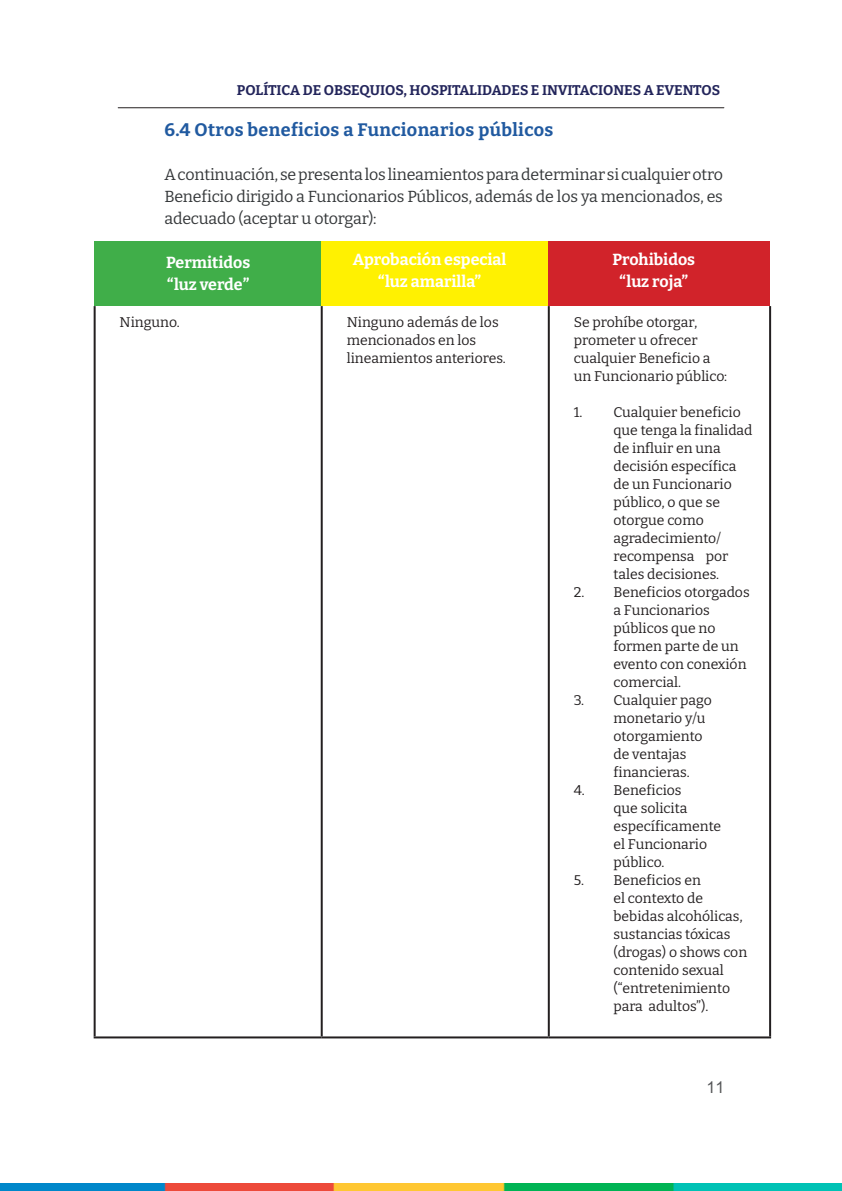
<style>
.page{position:relative;width:842px;height:1191px;background:#fff}
.page>*{position:absolute;margin:0;border:0;box-sizing:border-box;transform-origin:0 0}
.Títulos{font:700 18px "Bitter";letter-spacing:.02em;color:#215aa0}
.Títulos-2{font:16px/22px "Bitter";letter-spacing:-.01em;color:#333638;text-align:justify}
.Párrafos_metidos{font:700 16px "Bitter";color:#fff}
.t1{font:16px "Arial Nova";color:#57585a}
.Párrafos_metidos-2{font:14px/18px "Bitter";color:#231f20}
.t2{font:700 14px "Bitter";letter-spacing:-.005em;color:#23255b}
</style>
<div class="page">
<hr style="left:118px;top:107px;width:606px;height:1px;background:#231f20">
<img style="left:0;top:1183px;width:842px;height:8px">
<div style="left:95px;top:242px;width:227px;height:64px;background:#40ae49"></div>
<div style="left:322px;top:242px;width:227px;height:64px;background:#fff101"></div>
<div style="left:549px;top:242px;width:221px;height:64px;background:#d1232a"></div>
<hr style="left:94px;top:306px;width:2px;height:730px;background:#231f20">
<hr style="left:321px;top:306px;width:2px;height:730px;background:#231f20">
<hr style="left:548px;top:306px;width:2px;height:730px;background:#231f20">
<hr style="left:769px;top:306px;width:2px;height:730px;background:#231f20">
<hr style="left:94px;top:1036px;width:228px;height:2px;background:#231f20">
<hr style="left:322px;top:1036px;width:227px;height:2px;background:#231f20">
<hr style="left:549px;top:1036px;width:222px;height:2px;background:#231f20">
<p class="t2" style="left:237px;top:78px;width:485px">POLÍTICA DE OBSEQUIOS, HOSPITALIDADES E INVITACIONES A EVENTOS</p>
<p class="Títulos" style="left:164px;top:115px;width:390px">6.4 Otros beneficios a Funcionarios públicos</p>
<p class="Títulos-2" style="left:164px;top:162px;width:560px">A continuación, se presenta los lineamientos para determinar si cualquier otro Beneficio dirigido a Funcionarios Públicos, además de los ya mencionados, es adecuado (aceptar u otorgar):</p>
<p class="Párrafos_metidos" style="left:166px;top:249px;width:86px">Permitidos</p>
<p class="Párrafos_metidos" style="left:167px;top:271px;width:84px">“luz verde”</p>
<p class="Párrafos_metidos" style="left:353px;top:246px;width:155px">Aprobación especial</p>
<p class="Párrafos_metidos" style="left:378px;top:268px;width:105px">“luz amarilla”</p>
<p class="Párrafos_metidos" style="left:612px;top:246px;width:84px">Prohibidos</p>
<p class="Párrafos_metidos" style="left:619px;top:268px;width:70px">“luz roja”</p>
<p class="Párrafos_metidos-2" style="left:120px;top:312px;width:62px">Ninguno.</p>
<p class="Párrafos_metidos-2" style="left:347px;top:312px;width:153px">Ninguno además de los</p>
<p class="Párrafos_metidos-2" style="left:347px;top:330px;width:131px">mencionados en los</p>
<p class="Párrafos_metidos-2" style="left:347px;top:348px;width:160px">lineamientos anteriores.</p>
<p class="Párrafos_metidos-2" style="left:574px;top:312px;width:125px">Se prohíbe otorgar,</p>
<p class="Párrafos_metidos-2" style="left:574px;top:330px;width:125px">prometer u ofrecer</p>
<p class="Párrafos_metidos-2" style="left:574px;top:348px;width:138px">cualquier Beneficio a</p>
<p class="Párrafos_metidos-2" style="left:574px;top:366px;width:155px">un Funcionario público:</p>
<p class="Párrafos_metidos-2" style="left:613px;top:402px;width:140px;text-indent:-40px">1. Cualquier beneficio que tenga la finalidad de influir en una decisión específica de un Funcionario público, o que se otorgue como agradecimiento/ recompensa por tales decisiones.</p>
<p class="Párrafos_metidos-2" style="left:613px;top:582px;width:138px;text-indent:-40px">2. Beneficios otorgados a Funcionarios públicos que no formen parte de un evento con conexión comercial.</p>
<p class="Párrafos_metidos-2" style="left:613px;top:690px;width:100px;text-indent:-40px">3. Cualquier pago monetario y/u otorgamiento de ventajas financieras.</p>
<p class="Párrafos_metidos-2" style="left:613px;top:780px;width:109px;text-indent:-40px">4. Beneficios<br>que solicita específicamente el Funcionario público.</p>
<p class="Párrafos_metidos-2" style="left:613px;top:870px;width:135px;text-indent:-40px">5. Beneficios en<br>el contexto de bebidas alcohólicas, sustancias tóxicas (drogas) o shows con contenido sexual (“entretenimiento para adultos”).</p>
<p class="t1" style="left:706px;top:1078px;width:19px">11</p>
</div>
